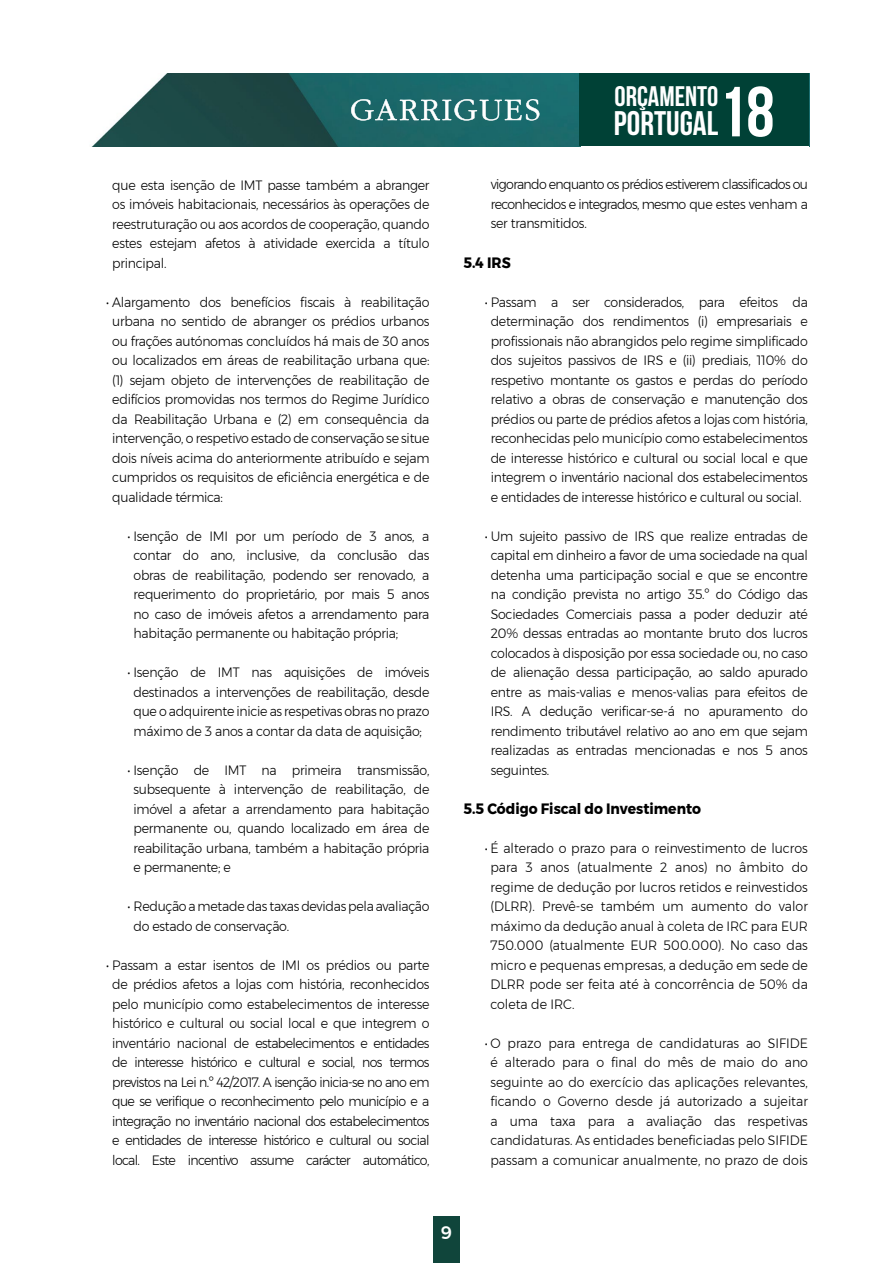
<style>
.page{position:relative;width:893px;height:1263px;background:#fff}
.page>*{position:absolute;margin:0;border:0;box-sizing:border-box;transform-origin:0 0}
.t1{font:700 34.05px "Bebas Neue";color:#fff}
.t2{font:700 28.2px "Bebas Neue";color:#fff}
.t3{font:500 18px "Montserrat";color:#fff}
.t4{font:700 15px "Montserrat";color:#000;scale:.93 1}
.t5{font:300 13.5px/19.5px "Montserrat";letter-spacing:-.02em;color:#000;text-align:justify;scale:.93 1}
.t6{font:300 13.5px/19.5px "Montserrat";letter-spacing:-.05em;color:#000;text-align:center;scale:.93 1}
.t7{font:300 13.5px/19.5px "Montserrat";color:#000;text-align:center;scale:.93 1}
.s1{font-size:70.65px}
</style>
<div class="page">
<div style="left:434px;top:1216px;width:26px;height:47px;background:#10453b"></div>
<img style="left:92px;top:73px;width:487px;height:73px">
<svg style="left:351px;top:99px;width:188px;height:22px;background:#5d9395"></svg>
<div style="left:579px;top:73px;width:230px;height:73px;background:#004136"></div>
<p class="t5" style="left:112px;top:175px;width:343px">que esta isenção de IMT passe também a abranger os imóveis habitacionais, necessários às operações de reestruturação ou aos acordos de cooperação, quando estes estejam afetos à atividade exercida a título principal.</p>
<p class="t5" style="left:112px;top:292px;width:343px;text-indent:-6px">• Alargamento dos benefícios fiscais à reabilitação urbana no sentido de abranger os prédios urbanos ou frações autónomas concluídos há mais de 30 anos ou localizados em áreas de reabilitação urbana que: (1) sejam objeto de intervenções de reabilitação de edifícios promovidas nos termos do Regime Jurídico da Reabilitação Urbana e (2) em consequência da intervenção, o respetivo estado de conservação se situe dois níveis acima do anteriormente atribuído e sejam cumpridos os requisitos de eficiência energética e de qualidade térmica:</p>
<p class="t5" style="left:134px;top:526px;width:320px;text-indent:-6px">• Isenção de IMI por um período de 3 anos, a contar do ano, inclusive, da conclusão das obras de reabilitação, podendo ser renovado, a requerimento do proprietário, por mais 5 anos no caso de imóveis afetos a arrendamento para habitação permanente ou habitação própria;</p>
<p class="t5" style="left:128px;top:662px;width:326px;text-align:center">• Isenção de IMT nas aquisições de imóveis destinados a intervenções de reabilitação, desde que o adquirente inicie as respetivas obras no prazo máximo de 3 anos a contar da data de aquisição;</p>
<p class="t5" style="left:134px;top:760px;width:320px;text-indent:-6px">• Isenção de IMT na primeira transmissão, subsequente à intervenção de reabilitação, de imóvel a afetar a arrendamento para habitação permanente ou, quando localizado em área de reabilitação urbana, também a habitação própria e permanente; e</p>
<p class="t5" style="left:134px;top:896px;width:320px;text-indent:-6px">• Redução a metade das taxas devidas pela avaliação do estado de conservação.</p>
<p class="t6" style="left:106px;top:955px;width:349px">• Passam a estar isentos de IMI os prédios ou parte de prédios afetos a lojas com história, reconhecidos pelo município como estabelecimentos de interesse histórico e cultural ou social local e que integrem o inventário nacional de estabelecimentos e entidades de interesse histórico e cultural e social, nos termos previstos na Lei n.º 42/2017. A isenção inicia-se no ano em que se verifique o reconhecimento pelo município e a integração no inventário nacional dos estabelecimentos e entidades de interesse histórico e cultural ou social local. Este incentivo assume carácter automático,</p>
<h2 class="t2" style="left:614px;top:80px;width:105px">ORÇAMENTO</h2>
<h1 class="t1" style="left:614px;top:105px;width:162px">PORTUGAL<span class="s1">18</span></h1>
<p class="t5" style="left:491px;top:175px;width:343px">vigorando enquanto os prédios estiverem classificados ou reconhecidos e integrados, mesmo que estes venham a ser transmitidos.</p>
<p class="t4" style="left:463px;top:250px;width:52px">5.4 IRS</p>
<p class="t5" style="left:485px;top:292px;width:349px;text-align:center">• Passam a ser considerados, para efeitos da determinação dos rendimentos (i) empresariais e profissionais não abrangidos pelo regime simplificado dos sujeitos passivos de IRS e (ii) prediais, 110% do respetivo montante os gastos e perdas do período relativo a obras de conservação e manutenção dos prédios ou parte de prédios afetos a lojas com história, reconhecidas pelo município como estabelecimentos de interesse histórico e cultural ou social local e que integrem o inventário nacional dos estabelecimentos e entidades de interesse histórico e cultural ou social.</p>
<p class="t5" style="left:491px;top:526px;width:343px;text-indent:-6px">• Um sujeito passivo de IRS que realize entradas de capital em dinheiro a favor de uma sociedade na qual detenha uma participação social e que se encontre na condição prevista no artigo 35.º do Código das Sociedades Comerciais passa a poder deduzir até 20% dessas entradas ao montante bruto dos lucros colocados à disposição por essa sociedade ou, no caso de alienação dessa participação, ao saldo apurado entre as mais-valias e menos-valias para efeitos de IRS. A dedução verificar-se-á no apuramento do rendimento tributável relativo ao ano em que sejam realizadas as entradas mencionadas e nos 5 anos seguintes.</p>
<p class="t4" style="left:463px;top:796px;width:257px">5.5 Código Fiscal do Investimento</p>
<p class="t5" style="left:490px;top:838px;width:343px;text-indent:-6px">• É alterado o prazo para o reinvestimento de lucros para 3 anos (atualmente 2 anos) no âmbito do regime de dedução por lucros retidos e reinvestidos (DLRR). Prevê-se também um aumento do valor máximo da dedução anual à coleta de IRC para EUR 750.000 (atualmente EUR 500.000). No caso das micro e pequenas empresas, a dedução em sede de DLRR pode ser feita até à concorrência de 50% da coleta de IRC.</p>
<p class="t7" style="left:485px;top:1033px;width:349px">• O prazo para entrega de candidaturas ao SIFIDE é alterado para o final do mês de maio do ano seguinte ao do exercício das aplicações relevantes, ficando o Governo desde já autorizado a sujeitar a uma taxa para a avaliação das respetivas candidaturas. As entidades beneficiadas pelo SIFIDE passam a comunicar anualmente, no prazo de dois</p>
<h3 class="t3" style="left:441px;top:1218px;width:13px">9</h3>
</div>
